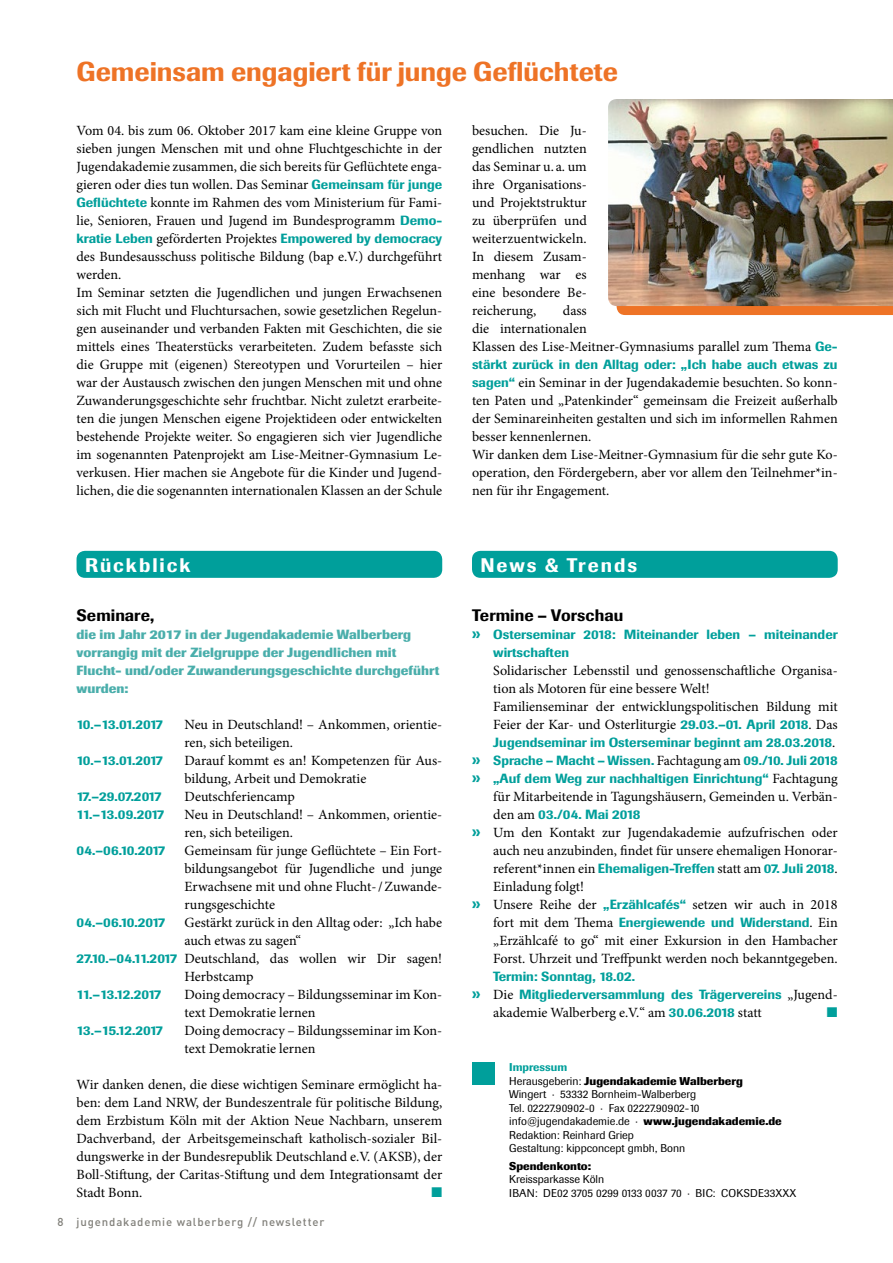
<style>
.page{position:relative;width:893px;height:1263px;background:#fff}
.page>*{position:absolute;margin:0;border:0;box-sizing:border-box;transform-origin:0 0}
.t1{font:500 27px "Supersonic BSK";color:#ee7326}
.t2{font:500 19.5px "Supersonic BSK";letter-spacing:.1em;color:#fff}
.t3{font:500 16.5px "Supersonic BSK";letter-spacing:.005em;color:#000}
.t4{font:14.1px/18px "Minion Pro";color:#000}
.t5{font:14.1px "Zapf Dingbats ITC";color:#009f9b}
.t6{font:500 13.2px/18px "Supersonic BSK";color:#009f9b}
.t7{font:700 13.2px/18px "Supersonic BSK";color:#4aaeab}
.t8{font:500 13.2px "Supersonic BSK";letter-spacing:-.085em;color:#009f9b}
.t9{font:500 13.2px "Supersonic BSK";letter-spacing:-.04em;color:#009f9b}
.t10{font:500 13.2px "Supersonic BSK";letter-spacing:-.065em;color:#009f9b}
.t11{font:500 11.4px "DIN";letter-spacing:.075em;color:#81807a}
.t12{font:11.25px/13.5px "Supersonic BSK";color:#000}
.t13{font:700 11.25px "Supersonic BSK";color:#000}
.s1{font-family:"Supersonic BSK";font-weight:500;font-size:13.2px;color:#009f9b}
.s2{font-family:"Minion Pro";font-weight:400;font-size:14.1px;color:#000}
.s3{font-size:16.5px}
.s4{font-family:"Supersonic BSK";font-weight:500;font-size:16.5px;color:#009f9b}
.s5{font-weight:500;color:#009f9b}
.s6{font-weight:700}
</style>
<div class="page">
<div style="left:77px;top:551px;width:365px;height:27px;background:#009f9b;border-radius:9px"></div>
<div style="left:472px;top:551px;width:366px;height:27px;background:#009f9b;border-radius:9px"></div>
<div style="left:472px;top:1062px;width:22px;height:22px;background:#009f9b"></div>
<div style="left:617px;top:306px;width:276px;height:9px;background:#ee7326"></div>
<img style="left:608px;top:99px;width:285px;height:207px">
<h1 class="t1" style="left:77px;top:55px;width:543px">Gemeinsam engagiert für junge Geflüchtete</h1>
<p class="t4" style="left:77px;top:122px;width:367px;text-align:justify">Vom 04. bis zum 06. Oktober 2017 kam eine kleine Gruppe von sieben jungen Menschen mit und ohne Fluchtgeschichte in der Jugendakademie zusammen, die sich bereits für Geflüchtete enga&shy;gieren oder dies tun wollen. Das Seminar <span class="s1">Gemeinsam für junge Geflüchtete</span> konnte im Rahmen des vom Ministerium für Fami&shy;lie, Senioren, Frauen und Jugend im Bundesprogramm <span class="s1">Demo-</span></p>
<p class="t6" style="left:77px;top:229px;width:367px">kratie Leben <span class="s2">geförderten Projektes</span> Empowered by democracy</p>
<p class="t4" style="left:77px;top:248px;width:367px">des Bundesausschuss politische Bildung (bap e.V.) durchgeführt werden.<br>Im Seminar setzten die Jugendlichen und jungen Erwachsenen sich mit Flucht und Fluchtursachen, sowie gesetzlichen Regelun&shy;gen auseinander und verbanden Fakten mit Geschichten, die sie mittels eines Theaterstücks verarbeiteten. Zudem befasste sich die Gruppe mit (eigenen) Stereotypen und Vorurteilen – hier war der Austausch zwischen den jungen Menschen mit und ohne Zuwanderungsgeschichte sehr fruchtbar. Nicht zuletzt erarbeite&shy;ten die jungen Menschen eigene Projektideen oder entwickelten bestehende Projekte weiter. So engagieren sich vier Jugendliche im sogenannten Patenprojekt am Lise-Meitner-Gymnasium Le&shy;verkusen. Hier machen sie Angebote für die Kinder und Jugend&shy;lichen, die die sogenannten internationalen Klassen an der Schule</p>
<p class="t4" style="left:472px;top:122px;width:116px;text-align:justify">besuchen. Die Ju&shy;gendlichen nutzten das Seminar u. a. um ihre Organisations&shy;und Projektstruktur zu überprüfen und weiterzuentwickeln.<br>In diesem Zusam&shy;menhang war es eine besondere Be&shy;reicherung,</p>
<p class="t4" style="left:472px;top:302px;width:367px;text-indent:91px">dass<br>die internationalen<br>Klassen des Lise-Meitner-Gymnasiums parallel zum Thema <span class="s1">Ge-</span></p>
<p class="t6" style="left:472px;top:355px;width:367px">stärkt zurück in den Alltag oder: „Ich habe auch etwas zu</p>
<p class="t4" style="left:472px;top:374px;width:367px"><span class="s1">sagen“</span> ein Seminar in der Jugendakademie besuchten. So konn&shy;ten Paten und „Patenkinder“ gemeinsam die Freizeit außerhalb der Seminareinheiten gestalten und sich im informellen Rahmen besser kennenlernen.<br>Wir danken dem Lise-Meitner-Gymnasium für die sehr gute Ko&shy;operation, den Fördergebern, aber vor allem den Teilnehmer*in&shy;nen für ihr Engagement.</p>
<h2 class="t2" style="left:85px;top:553px;width:107px">Rückblick</h2>
<h2 class="t2" style="left:480px;top:553px;width:158px">News &amp; Trends</h2>
<p class="t3" style="left:77px;top:605px;width:79px">Seminare,</p>
<p class="t7" style="left:77px;top:625px;width:364px">die im Jahr 2017 in der Jugendakademie Walberberg vorrangig mit der Zielgruppe der Jugendlichen mit Flucht- und/oder Zuwanderungsgeschichte durchgeführt wurden:</p>
<p class="t8" style="left:77px;top:716px;width:88px">10.–13.01.2017</p>
<p class="t4" style="left:185px;top:716px;width:259px">Neu in Deutschland! – Ankommen, orientie&shy;ren, sich beteiligen.</p>
<p class="t8" style="left:77px;top:752px;width:88px">10.–13.01.2017</p>
<p class="t4" style="left:185px;top:752px;width:259px">Darauf kommt es an! Kompetenzen für Aus&shy;bildung, Arbeit und Demokratie</p>
<p class="t10" style="left:77px;top:788px;width:87px">17.–29.07.2017</p>
<p class="t4" style="left:185px;top:788px;width:112px">Deutschferiencamp</p>
<p class="t8" style="left:77px;top:806px;width:89px">11.–13.09.2017</p>
<p class="t4" style="left:185px;top:806px;width:259px">Neu in Deutschland! – Ankommen, orientie&shy;ren, sich beteiligen.</p>
<p class="t9" style="left:77px;top:842px;width:91px">04.–06.10.2017</p>
<p class="t4" style="left:185px;top:842px;width:259px;text-align:justify">Gemeinsam für junge Geflüchtete – Ein Fort&shy;bildungsangebot für Jugendliche und junge Erwachsene mit und ohne Flucht-/Zuwande&shy;rungsgeschichte</p>
<p class="t9" style="left:77px;top:914px;width:91px">04.–06.10.2017</p>
<p class="t4" style="left:185px;top:914px;width:259px">Gestärkt zurück in den Alltag oder: „Ich habe</p>
<p class="t4" style="left:185px;top:932px;width:118px">auch etwas zu sagen“</p>
<p class="t4" style="left:77px;top:950px;width:367px"><span class="s1">27.10.–04.11.2017</span> Deutschland, das wollen wir Dir sagen!</p>
<p class="t4" style="left:185px;top:968px;width:70px">Herbstcamp</p>
<p class="t8" style="left:77px;top:986px;width:86px">11.–13.12.2017</p>
<p class="t4" style="left:185px;top:986px;width:259px">Doing democracy – Bildungsseminar im Kon&shy;text Demokratie lernen</p>
<p class="t8" style="left:77px;top:1022px;width:88px">13.–15.12.2017</p>
<p class="t4" style="left:185px;top:1022px;width:259px">Doing democracy – Bildungsseminar im Kon&shy;text Demokratie lernen</p>
<p class="t4" style="left:77px;top:1076px;width:367px;text-align:justify">Wir danken denen, die diese wichtigen Seminare ermöglicht ha&shy;ben: dem Land NRW, der Bundeszentrale für politische Bildung, dem Erzbistum Köln mit der Aktion Neue Nachbarn, unserem Dachverband, der Arbeitsgemeinschaft katholisch-sozialer Bil&shy;dungswerke in der Bundesrepublik Deutschland e.V. (AKSB), der Boll-Stiftung, der Caritas-Stiftung und dem Integrationsamt der Stadt Bonn.</p>
<p class="t3" style="left:472px;top:605px;width:153px">Termine – Vorschau</p>
<p class="t6" style="left:493px;top:625px;width:346px;text-indent:-21px"><span class="s3">»</span> Osterseminar 2018: Miteinander leben – miteinander wirtschaften</p>
<p class="t4" style="left:493px;top:662px;width:346px">Solidarischer Lebensstil und genossenschaftliche Organisa&shy;tion als Motoren für eine bessere Welt!<br>Familienseminar der entwicklungspolitischen Bildung mit Feier der Kar- und Osterliturgie <span class="s1">29.03.–01. April 2018</span>. Das</p>
<p class="t6" style="left:472px;top:733px;width:367px;text-indent:21px">Jugendseminar im Osterseminar beginnt am 28.03.2018<span class="s2">. </span><span class="s3">»</span> Sprache – Macht – Wissen. <span class="s2">Fachtagung am</span> 09./10. Juli 2018 <span class="s3">»</span> „Auf dem Weg zur nachhaltigen Einrichtung“ <span class="s2">Fachtagung</span></p>
<p class="t4" style="left:493px;top:788px;width:346px">für Mitarbeitende in Tagungshäusern, Gemeinden u. Verbän-</p>
<p class="t6" style="left:493px;top:805px;width:149px"><span class="s2">den am</span> 03./04. Mai 2018</p>
<p class="t4" style="left:472px;top:824px;width:367px;text-align:right"><span class="s4">»</span> Um den Kontakt zur Jugendakademie aufzufrischen oder auch neu anzubinden, findet für unsere ehemaligen Honorar-</p>
<p class="t6" style="left:493px;top:859px;width:346px"><span class="s2">referent*innen ein</span> Ehemaligen-Treffen <span class="s2">statt am</span> 07. Juli 2018<span class="s2">.</span></p>
<p class="t4" style="left:472px;top:878px;width:367px;text-indent:21px">Einladung folgt!<br><span class="s4">»</span> Unsere Reihe der <span class="s1">„Erzählcafés“</span> setzen wir auch in 2018</p>
<p class="t6" style="left:493px;top:913px;width:346px"><span class="s2">fort mit dem Thema</span> Energiewende und Widerstand<span class="s2">. Ein</span></p>
<p class="t4" style="left:493px;top:932px;width:346px">„Erzählcafé to go“ mit einer Exkursion in den Hambacher<br>Forst. Uhrzeit und Treffpunkt werden noch bekanntgegeben.</p>
<p class="t6" style="left:472px;top:967px;width:367px;text-indent:21px">Termin: Sonntag, 18.02.<br><span class="s3">»</span> <span class="s2">Die</span> Mitgliederversammlung des Trägervereins <span class="s2">„Jugend-</span></p>
<p class="t4" style="left:493px;top:1004px;width:270px">akademie Walberberg e.V.“ am <span class="s1">30.06.2018</span> statt</p>
<p class="t5" style="left:827px;top:1006px;width:12px">■</p>
<p class="t12" style="left:509px;top:1060px;width:274px"><span class="s5">Impressum<br></span>Herausgeberin: <span class="s6">Jugendakademie Walberberg </span>Wingert · 53332 Bornheim-Walberberg<br>Tel. 02227.90902-0 · Fax 02227.90902-10 info@jugendakademie.de · <span class="s6">www.jugendakademie.de </span>Redaktion: Reinhard Griep<br>Gestaltung: kippconcept gmbh, Bonn</p>
<p class="t13" style="left:509px;top:1159px;width:83px">Spendenkonto:</p>
<p class="t12" style="left:509px;top:1173px;width:288px">Kreissparkasse Köln<br>IBAN: DE02 3705 0299 0133 0037 70 · BIC: COKSDE33XXX</p>
<p class="t5" style="left:431px;top:1186px;width:12px">■</p>
<p class="t11" style="left:57px;top:1214px;width:268px">8 jugendakademie walberberg // newsletter</p>
</div>
